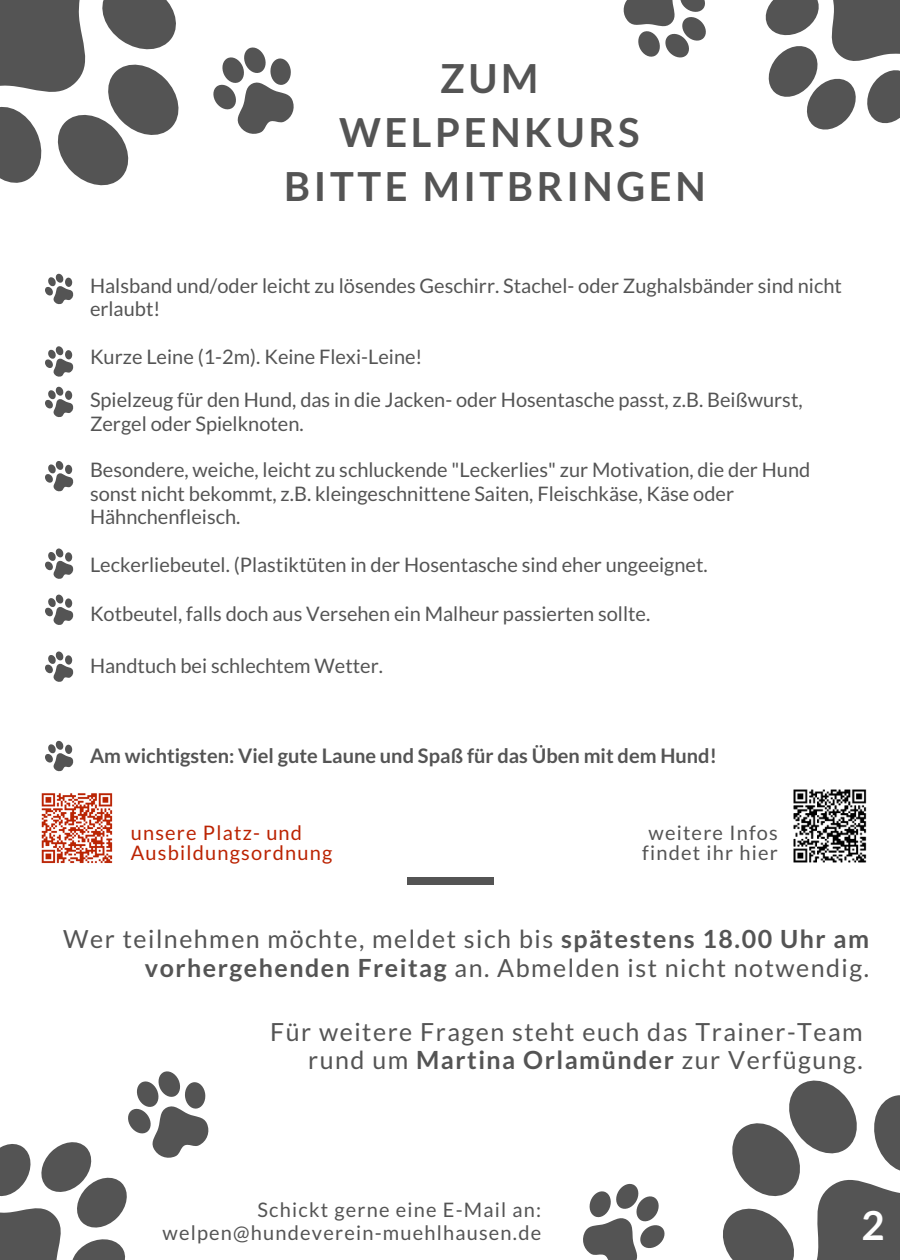
<style>
.page{position:relative;width:900px;height:1260px;background:#fff}
.page>*{position:absolute;margin:0;border:0;box-sizing:border-box;transform-origin:0 0}
.t1{font:700 40px "Lato";letter-spacing:.09em;color:#545454}
.t2{font:700 40px "Lato";color:#fff}
.t3{font:25px/28px "Lato";letter-spacing:.06em;color:#545454;text-align:right}
.t4{font:20px/23.2px "Lato";color:#545454}
.t5{font:20px/23.2px "Lato";letter-spacing:.06em;color:#545454;text-align:right}
.t6{font:700 20px "Lato";color:#545454}
.t7{font:20px "Lato";letter-spacing:.06em;color:#bb2302}
.s1{font-weight:700}
</style>
<div class="page">
<div style="left:407px;top:877px;width:86px;height:7px;background:#545454"></div>
<svg style="left:0;top:0;width:179px;height:186px"></svg>
<svg style="left:765px;top:0;width:135px;height:130px"></svg>
<svg style="left:723px;top:1080px;width:177px;height:180px"></svg>
<svg style="left:0;top:1071px;width:209px;height:189px"></svg>
<div style="left:184px;top:1082px;width:22px;height:27px;background:#545454;border-radius:50%"></div>
<svg style="left:583px;top:1183px;width:82px;height:77px"></svg>
<svg style="left:213px;top:47px;width:81px;height:87px"></svg>
<div style="left:270px;top:58px;width:21px;height:27px;background:#545454;border-radius:50%"></div>
<svg style="left:623px;top:0;width:83px;height:58px"></svg>
<svg style="left:45px;top:740px;width:29px;height:32px"></svg>
<div style="left:65px;top:745px;width:7px;height:9px;background:#545454;border-radius:50%"></div>
<svg style="left:45px;top:651px;width:29px;height:31px"></svg>
<div style="left:65px;top:655px;width:7px;height:10px;background:#545454;border-radius:50%"></div>
<svg style="left:45px;top:594px;width:29px;height:31px"></svg>
<div style="left:65px;top:598px;width:7px;height:10px;background:#545454;border-radius:50%"></div>
<svg style="left:45px;top:548px;width:29px;height:31px"></svg>
<div style="left:65px;top:552px;width:7px;height:10px;background:#545454;border-radius:50%"></div>
<svg style="left:45px;top:461px;width:29px;height:31px"></svg>
<div style="left:65px;top:465px;width:7px;height:9px;background:#545454;border-radius:50%"></div>
<svg style="left:45px;top:386px;width:29px;height:32px"></svg>
<div style="left:65px;top:390px;width:7px;height:10px;background:#545454;border-radius:50%"></div>
<svg style="left:45px;top:346px;width:29px;height:31px"></svg>
<div style="left:65px;top:350px;width:7px;height:10px;background:#545454;border-radius:50%"></div>
<svg style="left:45px;top:273px;width:29px;height:32px"></svg>
<div style="left:65px;top:277px;width:7px;height:10px;background:#545454;border-radius:50%"></div>
<img style="left:793px;top:789px;width:74px;height:74px">
<img style="left:41px;top:793px;width:72px;height:71px">
<p class="t1" style="left:440px;top:53px;width:100px">ZUM</p>
<p class="t1" style="left:339px;top:107px;width:302px">WELPENKURS</p>
<p class="t1" style="left:284px;top:162px;width:423px">BITTE MITBRINGEN</p>
<p class="t4" style="left:90px;top:273px;width:753px">Halsband und/oder leicht zu lösendes Geschirr. Stachel- oder Zughalsbänder sind nicht erlaubt!</p>
<p class="t4" style="left:90px;top:345px;width:334px">Kurze Leine (1-2m). Keine Flexi-Leine!</p>
<p class="t4" style="left:90px;top:388px;width:714px">Spielzeug für den Hund, das in die Jacken- oder Hosentasche passt, z.B. Beißwurst,<br>Zergel oder Spielknoten.</p>
<p class="t4" style="left:90px;top:458px;width:722px">Besondere, weiche, leicht zu schluckende "Leckerlies" zur Motivation, die der Hund sonst nicht bekommt, z.B. kleingeschnittene Saiten, Fleischkäse, Käse oder<br>Hähnchenfleisch.</p>
<p class="t4" style="left:90px;top:553px;width:619px">Leckerliebeutel. (Plastiktüten in der Hosentasche sind eher ungeeignet.</p>
<p class="t4" style="left:90px;top:601px;width:562px">Kotbeutel, falls doch aus Versehen ein Malheur passierten sollte.</p>
<p class="t4" style="left:90px;top:654px;width:295px">Handtuch bei schlechtem Wetter.</p>
<p class="t6" style="left:90px;top:743px;width:628px">Am wichtigsten: Viel gute Laune und Spaß für das Üben mit dem Hund!</p>
<p class="t7" style="left:131px;top:820px;width:173px">unsere Platz- und</p>
<p class="t7" style="left:131px;top:840px;width:203px">Ausbildungsordnung</p>
<p class="t5" style="left:648px;top:820px;width:131px">weitere Infos</p>
<p class="t5" style="left:642px;top:840px;width:137px">findet ihr hier</p>
<p class="t3" style="left:63px;top:925px;width:807px">Wer teilnehmen möchte, meldet sich bis <span class="s1">spätestens 18.00 Uhr am vorhergehenden Freitag</span> an. Abmelden ist nicht notwendig.</p>
<p class="t3" style="left:270px;top:1017px;width:594px">Für weitere Fragen steht euch das Trainer-Team</p>
<p class="t3" style="left:308px;top:1045px;width:556px">rund um <span class="s1">Martina Orlamünder</span> zur Verfügung.</p>
<p class="t5" style="left:163px;top:1198px;width:380px">Schickt gerne eine E-Mail an: welpen@hundeverein-muehlhausen.de</p>
<p class="t2" style="left:862px;top:1200px;width:25px">2</p>
</div>
